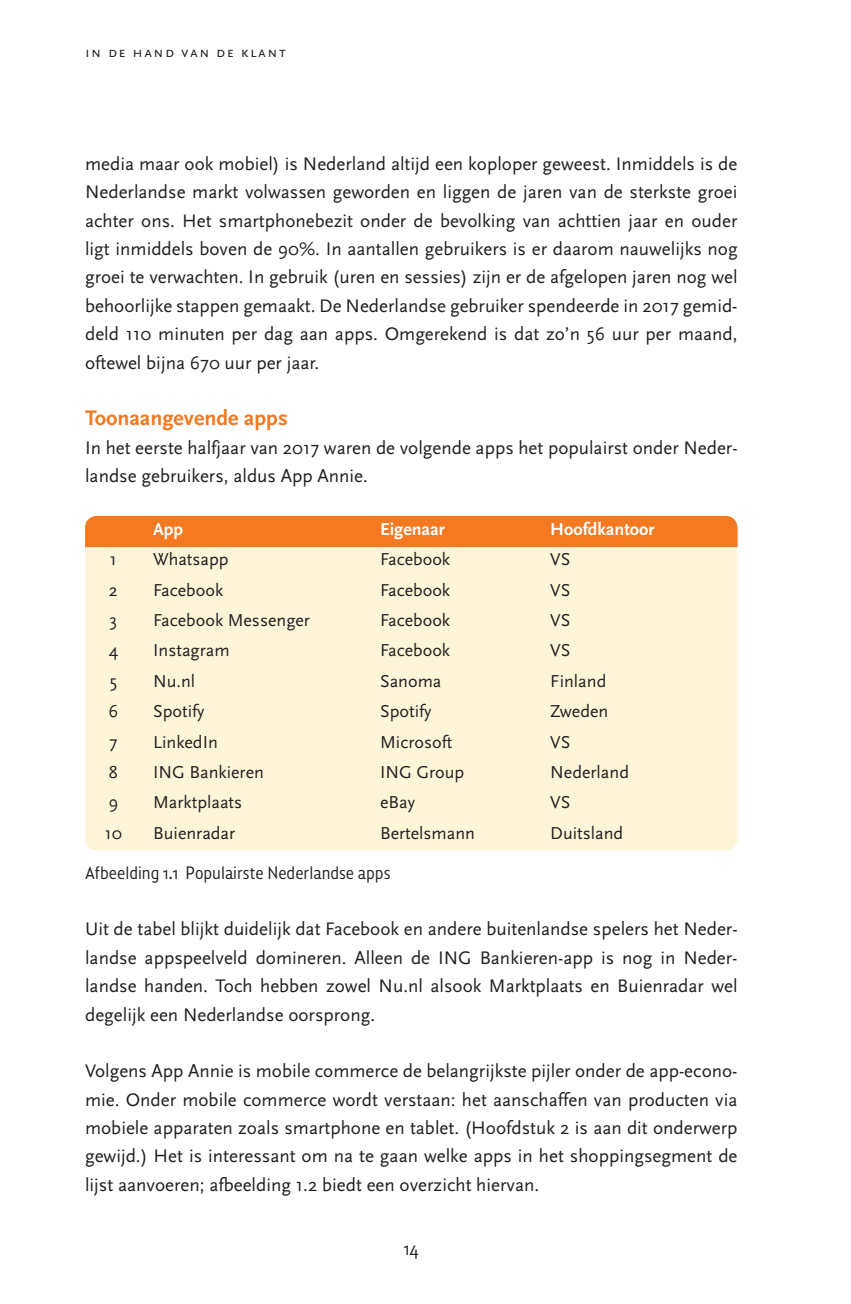
<style>
.page{position:relative;width:851px;height:1304px;background:#fff}
.page>*{position:absolute;margin:0;border:0;box-sizing:border-box;transform-origin:0 0}
.t1{font:700 22px "AD Scala Sans";color:#f47921}
.t2{font:19px/28.4px "AD Scala Sans Romein";color:#231f20;text-align:justify}
.t3{font:19px "Squalo";color:#231f20}
.t4{font:18px "AD Scala Sans Romein";color:#231f20}
.t5{font:18px "Squalo";color:#231f20}
.t6{font:700 18px "AD Scala Sans";color:#fff}
.t7{font:15px "AD Scala Sans Caps Romein";letter-spacing:.1em;color:#231f20}
</style>
<div class="page">
<div style="left:86px;top:516px;width:650px;height:334px;background:#fef5d8;border-radius:11px"></div>
<div style="left:85px;top:515px;width:653px;height:33px;background:#f47921"></div>
<p class="t7" style="left:85px;top:44px;width:202px">in de hand van de klant</p>
<p class="t2" style="left:85px;top:150px;width:654px">media maar ook mobiel) is Nederland altijd een koploper geweest. Inmiddels is de Nederlandse markt volwassen geworden en liggen de jaren van de sterkste groei achter ons. Het smartphonebezit onder de bevolking van achttien jaar en ouder ligt inmiddels boven de 90%. In aantallen gebruikers is er daarom nauwelijks nog groei te verwachten. In gebruik (uren en sessies) zijn er de afgelopen jaren nog wel behoorlijke stappen gemaakt. De Nederlandse gebruiker spendeerde in 2017 gemid&shy;deld 110 minuten per dag aan apps. Omgerekend is dat zo’n 56 uur per maand, oftewel bijna 670 uur per jaar.</p>
<p class="t1" style="left:85px;top:406px;width:204px">Toonaangevende apps</p>
<p class="t2" style="left:85px;top:434px;width:654px">In het eerste halfjaar van 2017 waren de volgende apps het populairst onder Neder&shy;landse gebruikers, aldus App Annie.</p>
<p class="t6" style="left:153px;top:519px;width:32px">App</p>
<p class="t6" style="left:380px;top:519px;width:66px">Eigenaar</p>
<p class="t6" style="left:550px;top:519px;width:106px">Hoofdkantoor</p>
<p class="t4" style="left:110px;top:550px;width:9px">1</p>
<p class="t4" style="left:153px;top:550px;width:77px">Whatsapp</p>
<p class="t4" style="left:380px;top:550px;width:71px">Facebook</p>
<p class="t4" style="left:550px;top:550px;width:22px">VS</p>
<p class="t4" style="left:109px;top:580px;width:10px">2</p>
<p class="t4" style="left:153px;top:580px;width:71px">Facebook</p>
<p class="t4" style="left:380px;top:580px;width:71px">Facebook</p>
<p class="t4" style="left:550px;top:580px;width:22px">VS</p>
<p class="t4" style="left:109px;top:610px;width:9px">3</p>
<p class="t4" style="left:153px;top:610px;width:158px">Facebook Messenger</p>
<p class="t4" style="left:380px;top:610px;width:71px">Facebook</p>
<p class="t4" style="left:550px;top:610px;width:22px">VS</p>
<p class="t4" style="left:109px;top:641px;width:11px">4</p>
<p class="t4" style="left:153px;top:641px;width:78px">Instagram</p>
<p class="t4" style="left:380px;top:641px;width:71px">Facebook</p>
<p class="t4" style="left:550px;top:641px;width:22px">VS</p>
<p class="t4" style="left:110px;top:671px;width:9px">5</p>
<p class="t4" style="left:153px;top:671px;width:44px">Nu.nl</p>
<p class="t4" style="left:380px;top:671px;width:63px">Sanoma</p>
<p class="t4" style="left:550px;top:671px;width:58px">Finland</p>
<p class="t4" style="left:108px;top:702px;width:11px">6</p>
<p class="t4" style="left:153px;top:702px;width:53px">Spotify</p>
<p class="t4" style="left:380px;top:702px;width:53px">Spotify</p>
<p class="t4" style="left:550px;top:702px;width:60px">Zweden</p>
<p class="t4" style="left:109px;top:732px;width:10px">7</p>
<p class="t4" style="left:153px;top:732px;width:66px">LinkedIn</p>
<p class="t4" style="left:380px;top:732px;width:74px">Microsoft</p>
<p class="t4" style="left:550px;top:732px;width:22px">VS</p>
<p class="t4" style="left:109px;top:762px;width:10px">8</p>
<p class="t4" style="left:153px;top:762px;width:112px">ING Bankieren</p>
<p class="t4" style="left:380px;top:762px;width:86px">ING Group</p>
<p class="t4" style="left:550px;top:762px;width:80px">Nederland</p>
<p class="t4" style="left:108px;top:793px;width:11px">9</p>
<p class="t4" style="left:153px;top:793px;width:90px">Marktplaats</p>
<p class="t4" style="left:380px;top:793px;width:36px">eBay</p>
<p class="t4" style="left:550px;top:793px;width:22px">VS</p>
<p class="t4" style="left:105px;top:823px;width:19px">10</p>
<p class="t4" style="left:153px;top:823px;width:84px">Buienradar</p>
<p class="t4" style="left:380px;top:823px;width:96px">Bertelsmann</p>
<p class="t4" style="left:550px;top:823px;width:74px">Duitsland</p>
<p class="t5" style="left:85px;top:861px;width:307px">Afbeelding 1.1 Populairste Nederlandse apps</p>
<p class="t2" style="left:85px;top:915px;width:654px">Uit de tabel blijkt duidelijk dat Facebook en andere buitenlandse spelers het Neder&shy;landse appspeelveld domineren. Alleen de ING Bankieren-app is nog in Neder&shy;landse handen. Toch hebben zowel Nu.nl alsook Marktplaats en Buienradar wel degelijk een Nederlandse oorsprong.</p>
<p class="t2" style="left:85px;top:1057px;width:653px">Volgens App Annie is mobile commerce de belangrijkste pijler onder de app-econo&shy;mie. Onder mobile commerce wordt verstaan: het aanschaffen van producten via mobiele apparaten zoals smartphone en tablet. (Hoofdstuk 2 is aan dit onderwerp gewijd.) Het is interessant om na te gaan welke apps in het shoppingsegment de lijst aanvoeren; afbeelding 1.2 biedt een overzicht hiervan.</p>
<p class="t3" style="left:404px;top:1237px;width:16px">14</p>
</div>
